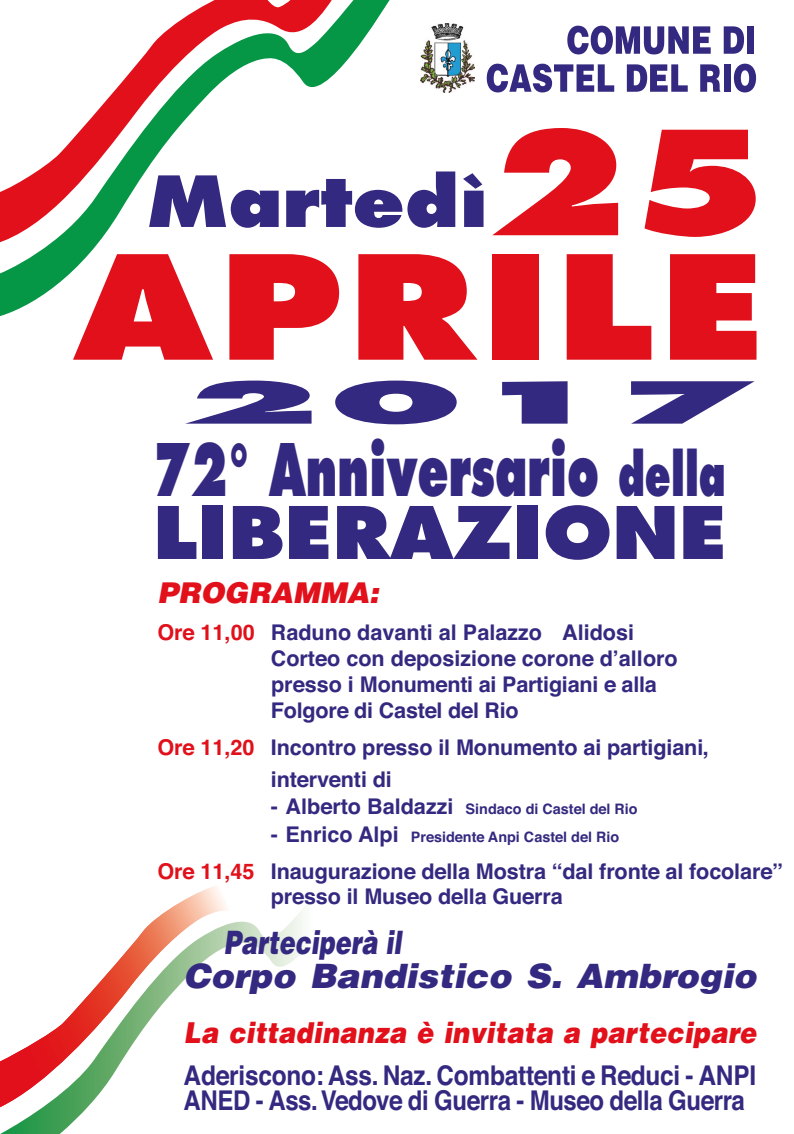
<style>
.page{position:relative;width:794px;height:1134px;background:#fff}
.page>*{position:absolute;margin:0;border:0;box-sizing:border-box;transform-origin:0 0}
.t1{font:800 139.96px "Futura Std";letter-spacing:.04em;color:#e1101a;scale:1.2 1}
.t2{font:800 70.28px/62.8px "Futura Std";color:#342980;scale:.64 1}
.t3{font:800 68.4px "Futura Std";color:#342980;scale:1.1 1}
.t4{font:800 56.24px "Futura Std";color:#342980;scale:3 1}
.t5{font:italic 900 33.6px "Helvetica";color:#342980}
.t6{font:italic 900 32.28px "Helvetica";color:#342980;scale:.74 1}
.t7{font:italic 900 28.8px "Helvetica";letter-spacing:.015em;color:#e1101a;scale:.89 1}
.t8{font:italic 900 28.64px "Helvetica";color:#e1101a}
.t9{font:700 27.2px/25.2px "Helvetica";letter-spacing:-.01em;color:#342980;scale:.9 1}
.t10{font:700 21.6px/25.9px "Helvetica";letter-spacing:-.005em;color:#342980}
.t11{font:700 14.4px "Helvetica";color:#342980}
.s1{font-size:139.96px;color:#e1101a}
.s2{font-size:58.48px}
.s3{color:#e1101a}
.s4{font-size:21.6px}
</style>
<div class="page">
<svg style="left:0;top:886px;width:303px;height:248px"></svg>
<svg style="left:567px;top:26px;width:143px;height:28px"></svg>
<svg style="left:723px;top:26px;width:21px;height:28px"></svg>
<div style="left:747px;top:26px;width:7px;height:28px;background:#342980"></div>
<svg style="left:487px;top:64px;width:127px;height:28px"></svg>
<svg style="left:627px;top:64px;width:60px;height:28px"></svg>
<svg style="left:700px;top:64px;width:20px;height:28px"></svg>
<div style="left:723px;top:64px;width:7px;height:28px;background:#342980"></div>
<svg style="left:734px;top:64px;width:22px;height:28px"></svg>
<img style="left:421px;top:24px;width:54px;height:69px">
<svg style="left:0;top:0;width:390px;height:316px"></svg>
<h3 class="t3" style="left:147px;top:158px;width:566px">Martedì<span class="s1">25</span></h3>
<h1 class="t1" style="left:74px;top:218px;width:577px">APRILE</h1>
<h3 class="t4" style="left:181px;top:367px;width:193px">2017</h3>
<h2 class="t2" style="left:153px;top:438px;width:897px">72° Anniversario <span class="s2">della<br></span>LIBERAZIONE</h2>
<h3 class="t8" style="left:157px;top:573px;width:223px">PROGRAMMA:</h3>
<p class="t10" style="left:271px;top:620px;width:408px;text-indent:-113px"><span class="s3">Ore 11,00</span> Raduno davanti al Palazzo Alidosi Corteo con deposizione corone d’alloro presso i Monumenti ai Partigiani e alla Folgore di Castel del Rio</p>
<p class="t10" style="left:157px;top:735px;width:553px"><span class="s3">Ore 11,20</span> Incontro presso il Monumento ai partigiani,</p>
<p class="t10" style="left:271px;top:766px;width:123px">interventi di</p>
<p class="t11" style="left:271px;top:798px;width:368px"><span class="s4">- Alberto Baldazzi</span> Sindaco di Castel del Rio</p>
<p class="t11" style="left:271px;top:826px;width:350px"><span class="s4">- Enrico Alpi</span> Presidente Anpi Castel del Rio</p>
<p class="t10" style="left:271px;top:858px;width:514px;text-indent:-113px"><span class="s3">Ore 11,45</span> Inaugurazione della Mostra “dal fronte al focolare” presso il Museo della Guerra</p>
<h3 class="t6" style="left:224px;top:921px;width:242px">Parteciperà il</h3>
<h3 class="t5" style="left:184px;top:954px;width:574px">Corpo Bandistico S. Ambrogio</h3>
<h3 class="t7" style="left:184px;top:1014px;width:645px">La cittadinanza è invitata a partecipare</h3>
<p class="t9" style="left:184px;top:1063px;width:637px">Aderiscono: Ass. Naz. Combattenti e Reduci - ANPI<br>ANED - Ass.Vedove di Guerra - Museo della Guerra</p>
</div>
